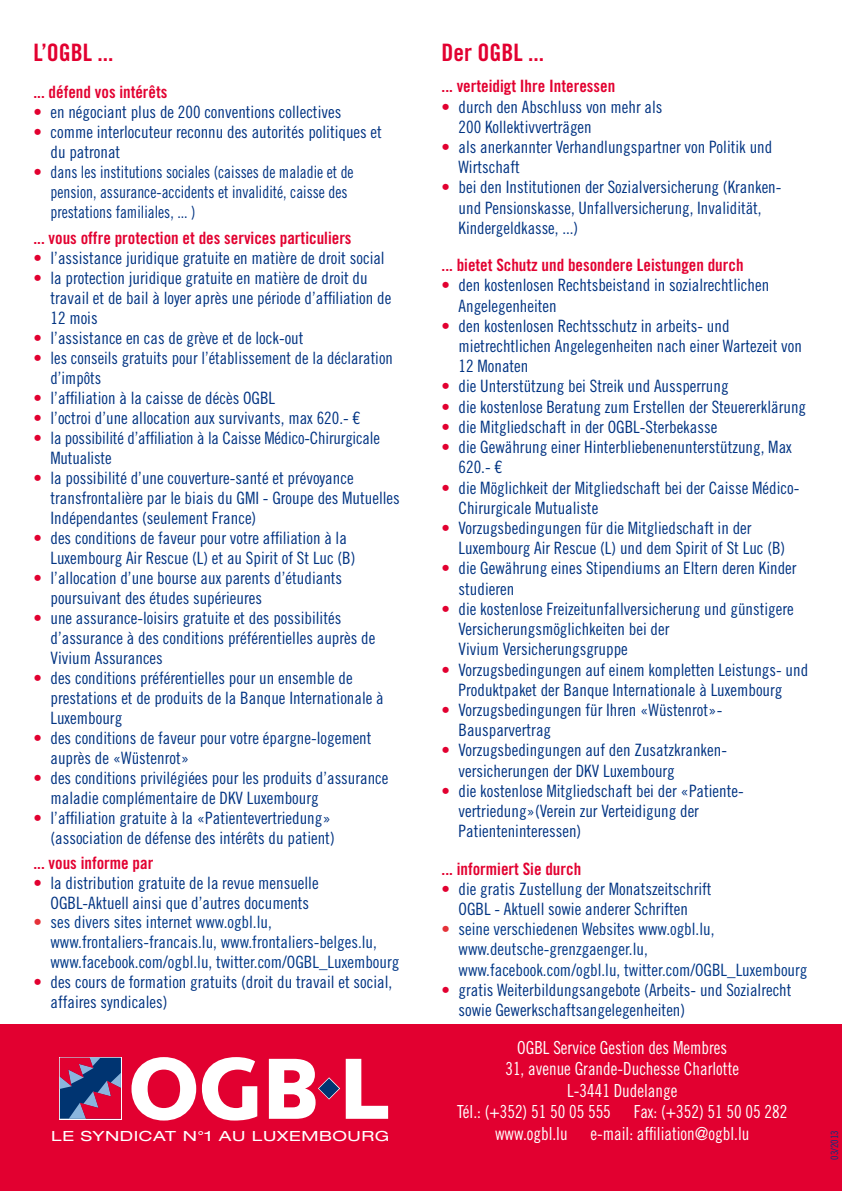
<style>
.page{position:relative;width:842px;height:1191px;background:#fff}
.page>*{position:absolute;margin:0;border:0;box-sizing:border-box;transform-origin:0 0}
.t1{font:24px "Trade Gothic LT Std Bd Cn 20";color:#e20030}
.t2{font:18px "Trade Gothic LT Std Cn 18";color:#fff;scale:.95 1}
.t3{font:17px/20.2px "Trade Gothic LT Std Cn 18";color:#003382}
.t4{font:17px/19.6px "Trade Gothic LT Std Cn 18";color:#003888}
.t5{font:17px "Trade Gothic LT Std Bd Cn 20";color:#e20030}
.t6{font:17px/20px "Trade Gothic LT Std Cn 18";color:#003382;scale:.92 1}
.t7{font:expanded 14px "Helvetica Neue";letter-spacing:.03em;color:#fff;scale:1.19 1}
.t8{font:10px "Trade Gothic LT Std Cn 18";color:#003382}
.s1{color:#e20030}
.s2{color:#e53138}
</style>
<div class="page">
<div style="left:0;top:1024px;width:842px;height:167px;background:#e20030"></div>
<svg style="left:59px;top:1057px;width:63px;height:62px"></svg>
<svg style="left:131px;top:1057px;width:65px;height:63px"></svg>
<svg style="left:202px;top:1057px;width:55px;height:63px"></svg>
<svg style="left:346px;top:1058px;width:42px;height:60px"></svg>
<svg style="left:269px;top:1058px;width:71px;height:60px"></svg>
<svg style="left:60px;top:1057px;width:61px;height:61px"></svg>
<h1 class="t1" style="left:33px;top:38px;width:81px">L’OGBL ...</h1>
<p class="t5" style="left:33px;top:81px;width:136px">... défend vos intérêts</p>
<p class="t3" style="left:33px;top:101px;width:309px"><span class="s1">•</span> en négociant plus de 200 conventions collectives</p>
<p class="t3" style="left:50px;top:121px;width:333px;text-indent:-17px"><span class="s1">•</span> comme interlocuteur reconnu des autorités politiques et du patronat</p>
<p class="t6" style="left:51px;top:162px;width:331px;text-indent:-17px"><span class="s1">•</span> dans les institutions sociales (caisses de maladie et de pension, assurance-accidents et invalidité, caisse des prestations familiales, ... )</p>
<p class="t5" style="left:33px;top:227px;width:320px">... vous offre protection et des services particuliers</p>
<p class="t3" style="left:33px;top:247px;width:353px"><span class="s1">•</span> l’assistance juridique gratuite en matière de droit social</p>
<p class="t3" style="left:50px;top:267px;width:342px;text-indent:-17px"><span class="s1">•</span> la protection juridique gratuite en matière de droit du travail et de bail à loyer après une période d’affiliation de<br>12 mois</p>
<p class="t3" style="left:33px;top:327px;width:272px"><span class="s1">•</span> l’assistance en cas de grève et de lock-out</p>
<p class="t3" style="left:51px;top:347px;width:344px;text-indent:-17px"><span class="s1">•</span> les conseils gratuits pour l’établissement de la déclaration d’impôts</p>
<p class="t3" style="left:33px;top:387px;width:243px"><span class="s1">•</span> l’affiliation à la caisse de décès OGBL</p>
<p class="t3" style="left:33px;top:407px;width:328px"><span class="s1">•</span> l’octroi d’une allocation aux survivants, max 620.- €</p>
<p class="t3" style="left:51px;top:427px;width:331px;text-indent:-17px"><span class="s1">•</span> la possibilité d’affiliation à la Caisse Médico-Chirurgicale<br>Mutualiste</p>
<p class="t3" style="left:50px;top:467px;width:351px;text-indent:-17px"><span class="s1">•</span> la possibilité d’une couverture-santé et prévoyance transfrontalière par le biais du GMI - Groupe des Mutuelles<br>Indépendantes (seulement France)</p>
<p class="t3" style="left:50px;top:527px;width:306px;text-indent:-17px"><span class="s1">•</span> des conditions de faveur pour votre affiliation à la<br>Luxembourg Air Rescue (L) et au Spirit of St Luc (B)</p>
<p class="t3" style="left:50px;top:567px;width:293px;text-indent:-17px"><span class="s1">•</span> l’allocation d’une bourse aux parents d’étudiants poursuivant des études supérieures</p>
<p class="t3" style="left:50px;top:607px;width:326px;text-indent:-17px"><span class="s1">•</span> une assurance-loisirs gratuite et des possibilités d’assurance à des conditions préférentielles auprès de<br>Vivium Assurances</p>
<p class="t3" style="left:50px;top:667px;width:335px;text-indent:-17px"><span class="s1">•</span> des conditions préférentielles pour un ensemble de prestations et de produits de la Banque Internationale à<br>Luxembourg</p>
<p class="t3" style="left:50px;top:727px;width:323px;text-indent:-17px"><span class="s1">•</span> des conditions de faveur pour votre épargne-logement auprès de «Wüstenrot»</p>
<p class="t3" style="left:50px;top:767px;width:339px;text-indent:-17px"><span class="s1">•</span> des conditions privilégiées pour les produits d’assurance maladie complémentaire de DKV Luxembourg</p>
<p class="t3" style="left:33px;top:807px;width:303px;text-align:right"><span class="s1">•</span> l’affiliation gratuite à la «Patientevertriedung» (association de défense des intérêts du patient)</p>
<p class="t5" style="left:33px;top:853px;width:121px">... vous informe par</p>
<p class="t3" style="left:33px;top:873px;width:287px;text-align:center"><span class="s1">•</span> la distribution gratuite de la revue mensuelle<br>OGBL-Aktuell ainsi que d’autres documents</p>
<p class="t4" style="left:50px;top:912px;width:350px;text-indent:-17px"><span class="s2">•</span> ses divers sites internet www.ogbl.lu, www.frontaliers-francais.lu, www.frontaliers-belges.lu, www.facebook.com/ogbl.lu, twitter.com/OGBL_Luxembourg</p>
<p class="t3" style="left:50px;top:971px;width:343px;text-indent:-17px"><span class="s1">•</span> des cours de formation gratuits (droit du travail et social, affaires syndicales)</p>
<p class="t7" style="left:51px;top:1127px;width:285px">LE SYNDICAT N°1 AU LUXEMBOURG</p>
<h1 class="t1" style="left:442px;top:38px;width:104px">Der OGBL ...</h1>
<p class="t5" style="left:442px;top:76px;width:175px">... verteidigt Ihre Interessen</p>
<p class="t3" style="left:459px;top:96px;width:205px;text-indent:-17px"><span class="s1">•</span> durch den Abschluss von mehr als<br>200 Kollektivverträgen</p>
<p class="t3" style="left:459px;top:137px;width:315px;text-indent:-17px"><span class="s1">•</span> als anerkannter Verhandlungspartner von Politik und<br>Wirtschaft</p>
<p class="t3" style="left:459px;top:177px;width:324px;text-indent:-17px"><span class="s1">•</span> bei den Institutionen der Sozialversicherung (Kranken&shy;und Pensionskasse, Unfallversicherung, Invalidität,<br>Kindergeldkasse, ...)</p>
<p class="t5" style="left:442px;top:255px;width:303px">... bietet Schutz und besondere Leistungen durch</p>
<p class="t3" style="left:459px;top:275px;width:312px;text-indent:-17px"><span class="s1">•</span> den kostenlosen Rechtsbeistand in sozialrechtlichen<br>Angelegenheiten</p>
<p class="t3" style="left:459px;top:315px;width:345px;text-indent:-17px"><span class="s1">•</span> den kostenlosen Rechtsschutz in arbeits- und mietrechtlichen Angelegenheiten nach einer Wartezeit von<br>12 Monaten</p>
<p class="t3" style="left:442px;top:376px;width:288px"><span class="s1">•</span> die Unterstützung bei Streik und Aussperrung</p>
<p class="t3" style="left:442px;top:396px;width:366px"><span class="s1">•</span> die kostenlose Beratung zum Erstellen der Steuererklärung</p>
<p class="t3" style="left:442px;top:416px;width:277px"><span class="s1">•</span> die Mitgliedschaft in der OGBL-Sterbekasse</p>
<p class="t3" style="left:459px;top:437px;width:335px;text-indent:-17px"><span class="s1">•</span> die Gewährung einer Hinterbliebenenunterstützung, Max<br>620.- €</p>
<p class="t3" style="left:459px;top:477px;width:342px;text-indent:-17px"><span class="s1">•</span> die Möglichkeit der Mitgliedschaft bei der Caisse Médico-<br>Chirurgicale Mutualiste</p>
<p class="t3" style="left:459px;top:517px;width:328px;text-indent:-17px"><span class="s1">•</span> Vorzugsbedingungen für die Mitgliedschaft in der<br>Luxembourg Air Rescue (L) und dem Spirit of St Luc (B)</p>
<p class="t3" style="left:459px;top:558px;width:339px;text-indent:-17px"><span class="s1">•</span> die Gewährung eines Stipendiums an Eltern deren Kinder studieren</p>
<p class="t3" style="left:459px;top:598px;width:337px;text-indent:-17px"><span class="s1">•</span> die kostenlose Freizeitunfallversicherung und günstigere<br>Versicherungsmöglichkeiten bei der<br>Vivium Versicherungsgruppe</p>
<p class="t3" style="left:442px;top:659px;width:368px;text-align:center"><span class="s1">•</span> Vorzugsbedingungen auf einem kompletten Leistungs- und<br>Produktpaket der Banque Internationale à Luxembourg</p>
<p class="t3" style="left:459px;top:699px;width:265px;text-indent:-17px"><span class="s1">•</span> Vorzugsbedingungen für Ihren «Wüstenrot»-<br>Bausparvertrag</p>
<p class="t3" style="left:459px;top:740px;width:270px;text-indent:-17px"><span class="s1">•</span> Vorzugsbedingungen auf den Zusatzkranken&shy;versicherungen der DKV Luxembourg</p>
<p class="t3" style="left:459px;top:780px;width:287px;text-indent:-17px"><span class="s1">•</span> die kostenlose Mitgliedschaft bei der «Patiente&shy;vertriedung»(Verein zur Verteidigung der<br>Patienteninteressen)</p>
<p class="t5" style="left:442px;top:858px;width:141px">... informiert Sie durch</p>
<p class="t3" style="left:442px;top:878px;width:272px;text-align:center"><span class="s1">•</span> die gratis Zustellung der Monatszeitschrift<br>OGBL - Aktuell sowie anderer Schriften</p>
<p class="t4" style="left:459px;top:918px;width:350px;line-height:20.2px;text-indent:-17px"><span class="s2">•</span> seine verschiedenen Websites www.ogbl.lu, www.deutsche-grenzgaenger.lu, www.facebook.com/ogbl.lu, twitter.com/OGBL_Luxembourg</p>
<p class="t3" style="left:459px;top:979px;width:334px;text-indent:-17px"><span class="s1">•</span> gratis Weiterbildungsangebote (Arbeits- und Sozialrecht sowie Gewerkschaftsangelegenheiten)</p>
<p class="t2" style="left:517px;top:1036px;width:222px">OGBL Service Gestion des Membres</p>
<p class="t2" style="left:505px;top:1058px;width:247px">31, avenue Grande-Duchesse Charlotte</p>
<p class="t2" style="left:567px;top:1079px;width:117px">L-3441 Dudelange</p>
<p class="t2" style="left:457px;top:1101px;width:163px">Tél.: (+352) 51 50 05 555</p>
<p class="t2" style="left:634px;top:1101px;width:163px">Fax: (+352) 51 50 05 282</p>
<p class="t2" style="left:495px;top:1123px;width:78px">www.ogbl.lu</p>
<p class="t2" style="left:590px;top:1123px;width:169px">e-mail: affiliation@ogbl.lu</p>
<p class="t8" style="left:828px;top:1159px;width:31px;rotate:-90deg">03/2013</p>
</div>
